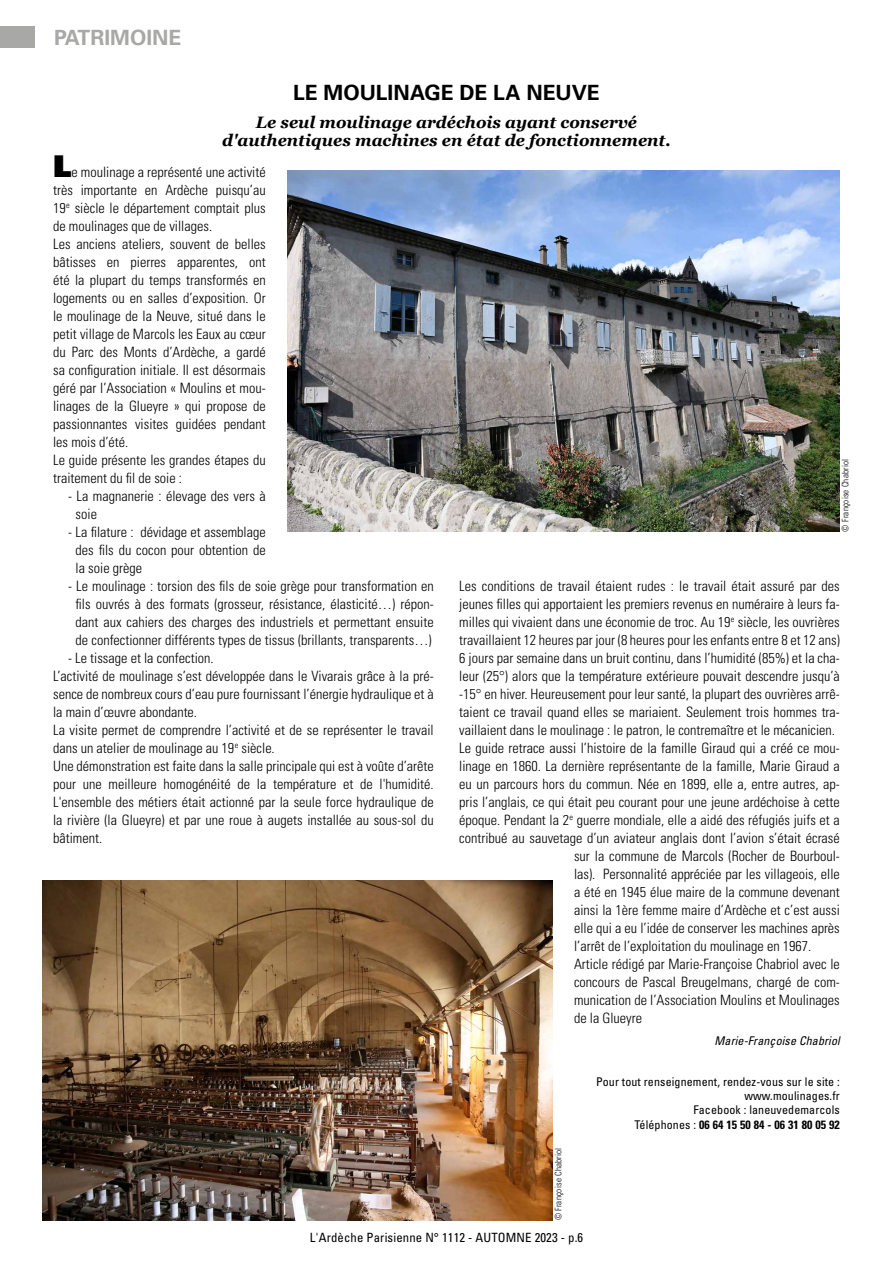
<style>
.page{position:relative;width:893px;height:1263px;background:#fff}
.page>*{position:absolute;margin:0;border:0;box-sizing:border-box;transform-origin:0 0}
.t1{font:700 21px "Univers LT Std";letter-spacing:-.005em;color:#000}
.t2{font:700 21px "Univers LT Std";color:#a8a8a7}
.t3{font:italic 700 16.5px/18.8px "Georgia";color:#000;text-align:center}
.t4{font:300 condensed 14.25px/18px "Univers LT Std";color:#000}
.t5{font:condensed 12.75px "Univers LT Std";letter-spacing:.01em;color:#000}
.t6{font:condensed 12px/14.4px "Univers LT Std";letter-spacing:.01em;color:#000;text-align:right}
.t7{font:italic condensed 12px "Univers LT Std";letter-spacing:.01em;color:#000}
.t8{font:300 condensed 9px "Univers LT Std";letter-spacing:.02em;color:#000}
.s1{font-family:"Univers LT 85 X Blk";font-weight:400;font-stretch:normal;font-size:30px}
.s2{font-weight:700}
</style>
<div class="page">
<img style="left:287px;top:170px;width:553px;height:361px">
<div style="left:0;top:26px;width:34px;height:21px;background:#a8a8a7"></div>
<img style="left:43px;top:880px;width:510px;height:340px">
<h1 class="t2" style="left:54px;top:25px;width:129px">PATRIMOINE</h1>
<h1 class="t1" style="left:293px;top:81px;width:308px">LE MOULINAGE DE LA NEUVE</h1>
<p class="t3" style="left:222px;top:112px;width:450px">Le seul moulinage ardéchois ayant conservé d'authentiques machines en état de fonctionnement.</p>
<p class="t4" style="left:53px;top:163px;width:214px"><span class="s1">L</span>e moulinage a représenté une activité très importante en Ardèche puisqu’au 19<sup>e</sup> siècle le département comptait plus de moulinages que de villages.<br>Les anciens ateliers, souvent de belles bâtisses en pierres apparentes, ont été la plupart du temps transformés en logements ou en salles d’exposition. Or le moulinage de la Neuve, situé dans le petit village de Marcols les Eaux au cœur du Parc des Monts d’Ardèche, a gardé sa configuration initiale. Il est désormais géré par l’Association « Moulins et mou&shy;linages de la Glueyre » qui propose de passionnantes visites guidées pendant les mois d’été.<br>Le guide présente les grandes étapes du traitement du fil de soie :</p>
<p class="t4" style="left:76px;top:487px;width:192px;text-indent:-7px">- La magnanerie : élevage des vers à soie</p>
<p class="t4" style="left:76px;top:523px;width:192px;text-align:justify;text-indent:-7px">- La filature : dévidage et assemblage des fils du cocon pour obtention de la soie grège</p>
<p class="t4" style="left:68px;top:577px;width:367px;text-align:center">- Le moulinage : torsion des fils de soie grège pour transformation en fils ouvrés à des formats (grosseur, résistance, élasticité…) répon&shy;dant aux cahiers des charges des industriels et permettant ensuite de confectionner différents types de tissus (brillants, transparents…)</p>
<p class="t4" style="left:53px;top:649px;width:382px;text-indent:15px">- Le tissage et la confection.<br>L’activité de moulinage s’est développée dans le Vivarais grâce à la pré&shy;sence de nombreux cours d’eau pure fournissant l’énergie hydraulique et à la main d’œuvre abondante.<br>La visite permet de comprendre l’activité et de se représenter le travail dans un atelier de moulinage au 19<sup>e</sup> siècle.<br>Une démonstration est faite dans la salle principale qui est à voûte d’arête pour une meilleure homogénéité de la température et de l'humidité.<br>L'ensemble des métiers était actionné par la seule force hydraulique de la rivière (la Glueyre) et par une roue à augets installée au sous-sol du bâtiment.</p>
<p class="t8" style="left:840px;top:531px;width:74px;rotate:-90deg">© Françoise Chabriol</p>
<p class="t4" style="left:459px;top:577px;width:382px">Les conditions de travail étaient rudes : le travail était assuré par des</p>
<p class="t4" style="left:459px;top:595px;width:382px">jeunes filles qui apportaient les premiers revenus en numéraire à leurs fa-</p>
<p class="t4" style="left:459px;top:613px;width:382px">milles qui vivaient dans une économie de troc. Au 19<sup>e</sup> siècle, les ouvrières</p>
<p class="t4" style="left:459px;top:631px;width:382px">travaillaient 12 heures par jour (8 heures pour les enfants entre 8 et 12 ans)</p>
<p class="t4" style="left:459px;top:649px;width:382px">6 jours par semaine dans un bruit continu, dans l’humidité (85%) et la cha-</p>
<p class="t4" style="left:459px;top:667px;width:382px">leur (25°) alors que la température extérieure pouvait descendre jusqu’à</p>
<p class="t4" style="left:459px;top:685px;width:382px">-15° en hiver. Heureusement pour leur santé, la plupart des ouvrières arrê-</p>
<p class="t4" style="left:459px;top:703px;width:382px">taient ce travail quand elles se mariaient. Seulement trois hommes tra-</p>
<p class="t4" style="left:459px;top:721px;width:377px">vaillaient dans le moulinage : le patron, le contremaître et le mécanicien.</p>
<p class="t4" style="left:459px;top:739px;width:382px">Le guide retrace aussi l’histoire de la famille Giraud qui a créé ce mou-</p>
<p class="t4" style="left:459px;top:757px;width:382px">linage en 1860. La dernière représentante de la famille, Marie Giraud a</p>
<p class="t4" style="left:459px;top:775px;width:382px">eu un parcours hors du commun. Née en 1899, elle a, entre autres, ap-</p>
<p class="t4" style="left:459px;top:793px;width:382px">pris l’anglais, ce qui était peu courant pour une jeune ardéchoise à cette</p>
<p class="t4" style="left:459px;top:811px;width:382px">époque. Pendant la 2<sup>e</sup> guerre mondiale, elle a aidé des réfugiés juifs et a</p>
<p class="t4" style="left:459px;top:829px;width:382px">contribué au sauvetage d’un aviateur anglais dont l’avion s’était écrasé</p>
<p class="t4" style="left:574px;top:847px;width:267px">sur la commune de Marcols (Rocher de Bourboul-</p>
<p class="t4" style="left:574px;top:865px;width:267px">las). Personnalité appréciée par les villageois, elle</p>
<p class="t4" style="left:574px;top:883px;width:267px">a été en 1945 élue maire de la commune devenant</p>
<p class="t4" style="left:574px;top:901px;width:267px">ainsi la 1ère femme maire d’Ardèche et c’est aussi</p>
<p class="t4" style="left:574px;top:919px;width:267px">elle qui a eu l’idée de conserver les machines après</p>
<p class="t4" style="left:574px;top:937px;width:239px">l’arrêt de l’exploitation du moulinage en 1967.</p>
<p class="t4" style="left:574px;top:955px;width:267px">Article rédigé par Marie-Françoise Chabriol avec le</p>
<p class="t4" style="left:574px;top:973px;width:267px">concours de Pascal Breugelmans, chargé de com-</p>
<p class="t4" style="left:574px;top:991px;width:267px">munication de l’Association Moulins et Moulinages</p>
<p class="t4" style="left:574px;top:1009px;width:70px">de la Glueyre</p>
<p class="t7" style="left:714px;top:1033px;width:127px">Marie-Françoise Chabriol</p>
<p class="t6" style="left:596px;top:1074px;width:245px">Pour tout renseignement, rendez-vous sur le site : www.moulinages.fr<br>Facebook : laneuvedemarcols<br>Téléphones : <span class="s2">06 64 15 50 84 - 06 31 80 05 92</span></p>
<p class="t8" style="left:553px;top:1220px;width:74px;rotate:-90deg">© Françoise Chabriol</p>
<p class="t5" style="left:310px;top:1230px;width:275px">L'Ardèche Parisienne N° 1112 - AUTOMNE 2023 - p.6</p>
</div>
